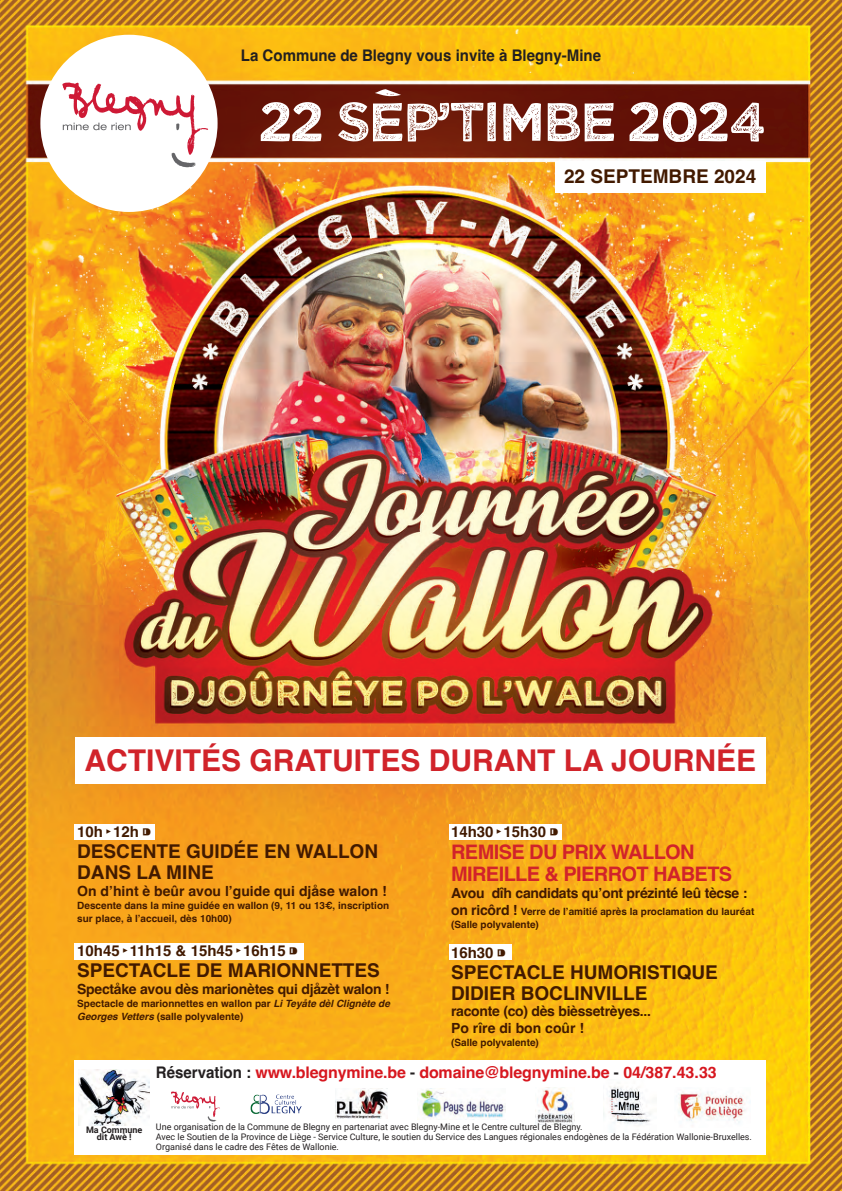
<style>
.page{position:relative;width:842px;height:1191px;background:#fff}
.page>*{position:absolute;margin:0;border:0;box-sizing:border-box;transform-origin:0 0}
.t1{font:55px "Wicked Grit";letter-spacing:-.05em;color:#fff}
.t2{font:700 30px "Helvetica";color:#d1232a}
.t3{font:700 20px/22px "Helvetica";letter-spacing:-.03em;color:#d1232a}
.t4{font:700 19px/21px "Helvetica";color:#421a00}
.t5{font:700 16px "Helvetica";letter-spacing:-.01em;color:#d7171f}
.t6{font:700 16px "Helvetica";color:#231f20;scale:.94 1}
.t7{font:700 15px "Helvetica";color:#421a00}
.t8{font:700 14px/16.8px "Helvetica";letter-spacing:-.02em;color:#421a00}
.t9{font:700 14px "Helvetica";color:#421a00}
.t10{font:700 10px/13px "Helvetica";color:#421a00}
.t11{font:9px/10px "Roboto";color:#231f20}
.t12{font:700 9px/7px "Roboto";color:#231f20;text-align:center}
.s1{font-style:italic}
.s2{font-size:14px}
.s3{color:#231f20}
</style>
<div class="page">
<img style="left:0;top:0;width:842px;height:1191px">
<div style="left:75px;top:824px;width:80px;height:15px;background:#fff"></div>
<div style="left:75px;top:943px;width:229px;height:16px;background:#fff"></div>
<div style="left:449px;top:824px;width:113px;height:15px;background:#fff"></div>
<div style="left:449px;top:944px;width:62px;height:16px;background:#fff"></div>
<div style="left:40px;top:35px;width:178px;height:177px;background:#fff;border-radius:50%"></div>
<svg style="left:62px;top:82px;width:146px;height:86px"></svg>
<div style="left:74px;top:1060px;width:692px;height:95px;background:#fff"></div>
<img style="left:678px;top:1091px;width:68px;height:32px">
<img style="left:250px;top:1094px;width:52px;height:20px">
<img style="left:420px;top:1088px;width:86px;height:31px">
<img style="left:537px;top:1087px;width:37px;height:37px">
<svg style="left:171px;top:1091px;width:49px;height:30px"></svg>
<div style="left:75px;top:737px;width:690px;height:46px;background:#fff"></div>
<img style="left:336px;top:1088px;width:51px;height:30px">
<img style="left:608px;top:1086px;width:43px;height:39px">
<img style="left:79px;top:1069px;width:71px;height:56px">
<div style="left:555px;top:162px;width:210px;height:31px;background:#fff"></div>
<h3 class="t6" style="left:241px;top:46px;width:385px">La Commune de Blegny vous invite à Blegny-Mine</h3>
<h1 class="t1" style="left:259px;top:86px;width:509px">22 SÈP’TIMBE 2024</h1>
<h3 class="t4" style="left:564px;top:168px;width:194px">22 SEPTEMBRE 2024</h3>
<h2 class="t2" style="left:84px;top:742px;width:673px">ACTIVITÉS GRATUITES DURANT LA JOURNÉE</h2>
<h3 class="t7" style="left:77px;top:822px;width:76px">10h‣12h ⁍</h3>
<h3 class="t4" style="left:77px;top:843px;width:302px">DESCENTE GUIDÉE EN WALLON<br>DANS LA MINE</h3>
<h3 class="t9" style="left:77px;top:882px;width:311px">On d’hint è beûr avou l’guide qui djåse walon !</h3>
<p class="t10" style="left:77px;top:900px;width:313px">Descente dans la mine guidée en wallon (9, 11 ou 13€, inscription sur place, à l’accueil, dès 10h00)</p>
<h3 class="t7" style="left:77px;top:941px;width:222px">10h45‣11h15 &amp; 15h45‣16h15 ⁍</h3>
<h3 class="t4" style="left:77px;top:961px;width:304px">SPECTACLE DE MARIONNETTES</h3>
<h3 class="t8" style="left:77px;top:982px;width:314px">Spectåke avou dès marionètes qui djåzèt walon !</h3>
<p class="t10" style="left:77px;top:997px;width:314px">Spectacle de marionnettes en wallon par <span class="s1">Li Teyåte dèl Clignète de<br>Georges Vetters</span> (salle polyvalente)</p>
<h3 class="t7" style="left:451px;top:822px;width:109px">14h30‣15h30 ⁍</h3>
<h3 class="t3" style="left:451px;top:843px;width:283px">REMISE DU PRIX WALLON<br>MIREILLE &amp; PIERROT HABETS</h3>
<h3 class="t8" style="left:451px;top:886px;width:298px">Avou dîh candidats qu’ont prézinté leû tècse :</h3>
<p class="t10" style="left:451px;top:905px;width:305px"><span class="s2">on ricôrd !</span> Verre de l’amitié après la proclamation du lauréat (Salle polyvalente)</p>
<h3 class="t7" style="left:451px;top:943px;width:57px">16h30 ⁍</h3>
<h3 class="t4" style="left:451px;top:963px;width:268px">SPECTACLE HUMORISTIQUE<br>DIDIER BOCLINVILLE</h3>
<h3 class="t8" style="left:451px;top:1004px;width:201px">raconte (co) dès bièssetrèyes...<br>Po rîre di bon coûr !</h3>
<p class="t10" style="left:451px;top:1036px;width:89px">(Salle polyvalente)</p>
<h3 class="t5" style="left:156px;top:1062px;width:562px"><span class="s3">Réservation :</span> www.blegnymine.be <span class="s3">-</span> domaine@blegnymine.be <span class="s3">-</span> 04/387.43.33</h3>
<p class="t12" style="left:86px;top:1126px;width:58px">Ma Commune dit Awè !</p>
<p class="t11" style="left:156px;top:1121px;width:597px">Une organisation de la Commune de Blegny en partenariat avec Blegny-Mine et le Centre culturel de Blegny.<br>Avec le Soutien de la Province de Liège - Service Culture, le soutien du Service des Langues régionales endogènes de la Fédération Wallonie-Bruxelles.<br>Organisé dans le cadre des Fêtes de Wallonie.</p>
</div>
